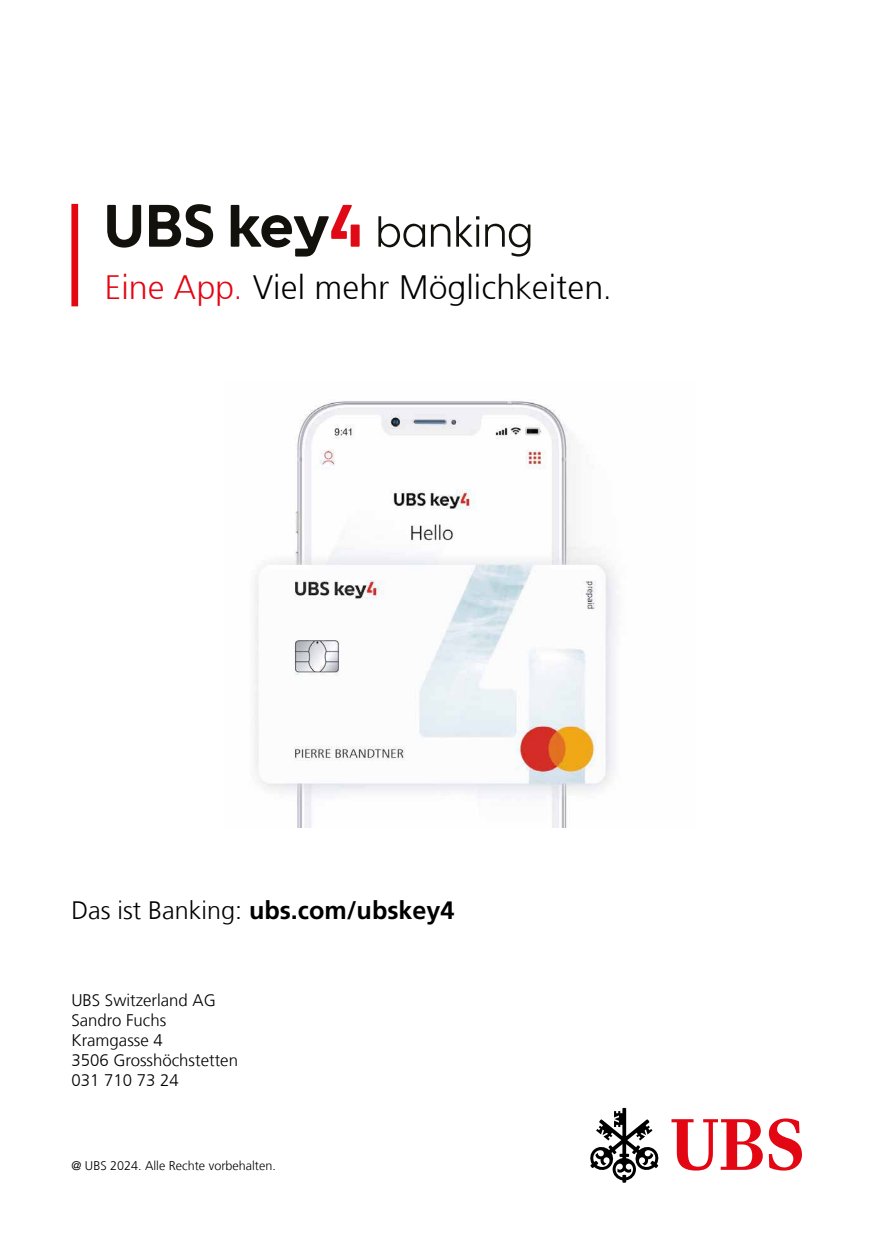
<style>
.page{position:relative;width:874px;height:1240px;background:#fff}
.page>*{position:absolute;margin:0;border:0;box-sizing:border-box;transform-origin:0 0}
.t1{font:300 33.75px "Frutiger 45";color:#000}
.t2{font:700 25.15px "Frutiger LT Com";color:#000}
.t3{font:300 16.8px/20.1px "Frutiger LT Com";color:#000}
.t4{font:300 12.6px "Frutiger LT Com";color:#000}
.s1{color:#e30613}
.s2{font-weight:300}
</style>
<div class="page">
<svg style="left:672px;top:1118px;width:130px;height:53px"></svg>
<svg style="left:590px;top:1108px;width:69px;height:75px"></svg>
<img style="left:254px;top:401px;width:363px;height:426px">
<svg style="left:107px;top:204px;width:423px;height:53px"></svg>
<div style="left:71px;top:204px;width:7px;height:102px;background:#e30613"></div>
<h1 class="t1" style="left:105px;top:268px;width:509px"><span class="s1">Eine App.</span> Viel mehr Möglichkeiten.</h1>
<h2 class="t2" style="left:71px;top:895px;width:385px"><span class="s2">Das ist Banking:</span> ubs.com/ubskey4</h2>
<p class="t3" style="left:71px;top:990px;width:168px">UBS Switzerland AG<br>Sandro Fuchs<br>Kramgasse 4<br>3506 Grosshöchstetten<br>031 710 73 24</p>
<p class="t4" style="left:71px;top:1158px;width:206px">@ UBS 2024. Alle Rechte vorbehalten.</p>
</div>
